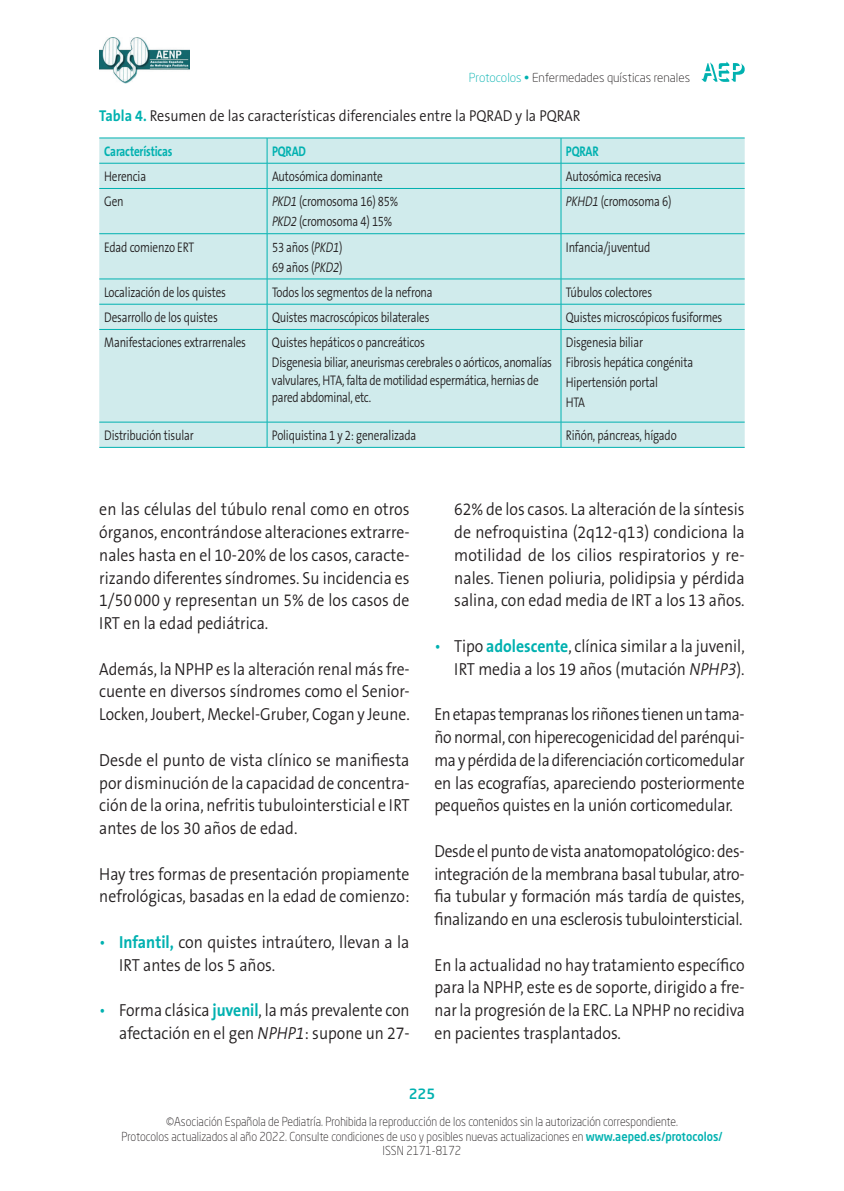
<style>
.page{position:relative;width:844px;height:1191px;background:#fff}
.page>*{position:absolute;margin:0;border:0;box-sizing:border-box;transform-origin:0 0}
.t1{font:300 17.5px/22.8px "The Sans B Plus W4";color:#231f20;text-align:right;scale:.9 1}
.t2{font:300 17.5px/22.8px "The Sans B Plus W4";color:#231f20;text-align:justify;scale:.91 1}
.t3{font:300 17.5px/22.8px "The Sans B Plus W4";color:#231f20;text-align:justify;scale:.89 1}
.t4{font:300 17.5px/22.8px "The Sans B Plus W4";color:#231f20;text-align:justify;scale:.88 1}
.t5{font:300 15.75px "The Sans B Plus W4";color:#231f20;scale:.9 1}
.t6{font:300 14px/19.9px "The Sans B Plus W4";letter-spacing:-.015em;color:#231f20;scale:.8 1}
.t7{font:700 14px "The Sans B Plus W7";letter-spacing:-.015em;color:#00b1b0;scale:.8 1}
.t8{font:500 14px "Neo Sans Std";color:#00b1b0}
.t9{font:300 12.25px/14.7px "Neo Sans Std";color:#231f20;text-align:center;scale:.9 1}
.t10{font:300 12.25px "Neo Sans Std";color:#231f20}
.s1{color:#00b1b0}
.s2{font-family:"The Sans B Plus W7";font-weight:700;color:#00b1b0}
.s3{font-style:italic}
.s4{font-weight:500;color:#00b1b0}
</style>
<div class="page">
<svg style="left:701px;top:61px;width:43px;height:21px"></svg>
<img style="left:99px;top:38px;width:90px;height:45px">
<div style="left:99px;top:139px;width:645px;height:308px;background:#d0ebec"></div>
<hr style="left:99px;top:163px;width:168px;height:1px;background:#00b1b0">
<hr style="left:267px;top:163px;width:294px;height:1px;background:#00b1b0">
<svg style="left:267px;top:139px;width:1px;height:49px"></svg>
<hr style="left:561px;top:163px;width:183px;height:1px;background:#00b1b0">
<svg style="left:560px;top:139px;width:1px;height:49px"></svg>
<hr style="left:99px;top:188px;width:168px;height:1px;background:#00b1b0">
<hr style="left:267px;top:188px;width:294px;height:1px;background:#00b1b0">
<hr style="left:267px;top:189px;width:1px;height:44px;background:#00b1b0">
<hr style="left:561px;top:188px;width:183px;height:1px;background:#00b1b0">
<hr style="left:560px;top:189px;width:1px;height:44px;background:#00b1b0">
<hr style="left:99px;top:233px;width:168px;height:1px;background:#00b1b0">
<hr style="left:267px;top:233px;width:294px;height:1px;background:#00b1b0">
<hr style="left:267px;top:234px;width:1px;height:45px;background:#00b1b0">
<hr style="left:561px;top:233px;width:183px;height:1px;background:#00b1b0">
<hr style="left:560px;top:234px;width:1px;height:45px;background:#00b1b0">
<hr style="left:99px;top:279px;width:168px;height:1px;background:#00b1b0">
<hr style="left:267px;top:279px;width:294px;height:1px;background:#00b1b0">
<hr style="left:561px;top:279px;width:183px;height:1px;background:#00b1b0">
<hr style="left:99px;top:304px;width:168px;height:1px;background:#00b1b0">
<hr style="left:267px;top:304px;width:294px;height:1px;background:#00b1b0">
<svg style="left:267px;top:279px;width:1px;height:50px"></svg>
<hr style="left:561px;top:304px;width:183px;height:1px;background:#00b1b0">
<svg style="left:560px;top:279px;width:1px;height:50px"></svg>
<hr style="left:99px;top:329px;width:168px;height:1px;background:#00b1b0">
<hr style="left:267px;top:329px;width:294px;height:1px;background:#00b1b0">
<hr style="left:267px;top:330px;width:1px;height:92px;background:#00b1b0">
<hr style="left:561px;top:329px;width:183px;height:1px;background:#00b1b0">
<hr style="left:560px;top:330px;width:1px;height:92px;background:#00b1b0">
<hr style="left:99px;top:422px;width:168px;height:1px;background:#00b1b0">
<hr style="left:267px;top:422px;width:294px;height:1px;background:#00b1b0">
<svg style="left:267px;top:422px;width:1px;height:25px"></svg>
<hr style="left:561px;top:422px;width:183px;height:1px;background:#00b1b0">
<svg style="left:560px;top:422px;width:1px;height:25px"></svg>
<hr style="left:99px;top:138px;width:168px;height:1px;background:#00b1b0">
<hr style="left:267px;top:138px;width:294px;height:1px;background:#00b1b0">
<hr style="left:561px;top:138px;width:183px;height:1px;background:#00b1b0">
<hr style="left:99px;top:447px;width:168px;height:1px;background:#00b1b0">
<hr style="left:267px;top:447px;width:294px;height:1px;background:#00b1b0">
<hr style="left:561px;top:447px;width:183px;height:1px;background:#00b1b0">
<p class="t10" style="left:469px;top:70px;width:222px"><span class="s1">Protocolos •</span> Enfermedades quísticas renales</p>
<p class="t5" style="left:99px;top:105px;width:536px"><span class="s2">Tabla 4.</span> Resumen de las características diferenciales entre la PQRAD y la PQRAR</p>
<p class="t7" style="left:104px;top:142px;width:87px">Características</p>
<p class="t7" style="left:272px;top:142px;width:44px">PQRAD</p>
<p class="t7" style="left:566px;top:142px;width:43px">PQRAR</p>
<p class="t6" style="left:104px;top:166px;width:54px">Herencia</p>
<p class="t6" style="left:272px;top:166px;width:140px">Autosómica dominante</p>
<p class="t6" style="left:565px;top:166px;width:121px">Autosómica recesiva</p>
<p class="t6" style="left:104px;top:192px;width:26px">Gen</p>
<p class="t6" style="left:272px;top:192px;width:159px"><span class="s3">PKD1</span> (cromosoma 16) 85%<br><span class="s3">PKD2</span> (cromosoma 4) 15%</p>
<p class="t6" style="left:565px;top:192px;width:133px"><span class="s3">PKHD1</span> (cromosoma 6)</p>
<p class="t6" style="left:104px;top:237px;width:114px">Edad comienzo ERT</p>
<p class="t6" style="left:272px;top:237px;width:89px">53 años (<span class="s3">PKD1</span>)<br>69 años (<span class="s3">PKD2</span>)</p>
<p class="t6" style="left:565px;top:237px;width:107px">Infancia/juventud</p>
<p class="t6" style="left:104px;top:282px;width:154px">Localización de los quistes</p>
<p class="t6" style="left:272px;top:282px;width:202px">Todos los segmentos de la nefrona</p>
<p class="t6" style="left:565px;top:282px;width:109px">Túbulos colectores</p>
<p class="t6" style="left:104px;top:307px;width:143px">Desarrollo de los quistes</p>
<p class="t6" style="left:272px;top:307px;width:198px">Quistes macroscópicos bilaterales</p>
<p class="t6" style="left:565px;top:307px;width:197px">Quistes microscópicos fusiformes</p>
<p class="t6" style="left:104px;top:333px;width:179px">Manifestaciones extrarrenales</p>
<p class="t6" style="left:272px;top:333px;width:351px">Quistes hepáticos o pancreáticos<br>Disgenesia biliar, aneurismas cerebrales o aórticos, anomalías</p>
<p class="t6" style="left:272px;top:371px;width:335px;line-height:17.5px">valvulares, HTA, falta de motilidad espermática, hernias de pared abdominal, etc.</p>
<p class="t6" style="left:565px;top:333px;width:160px">Disgenesia biliar<br>Fibrosis hepática congénita<br>Hipertensión portal<br>HTA</p>
<p class="t6" style="left:104px;top:425px;width:113px">Distribución tisular</p>
<p class="t6" style="left:272px;top:425px;width:182px">Poliquistina 1 y 2: generalizada</p>
<p class="t6" style="left:565px;top:425px;width:140px">Riñón, páncreas, hígado</p>
<p class="t2" style="left:99px;top:498px;width:342px">en las células del túbulo renal como en otros órganos, encontrándose alteraciones extrarre&shy;nales hasta en el 10-20% de los casos, caracte&shy;rizando diferentes síndromes. Su incidencia es 1/50000 y representan un 5% de los casos de IRT en la edad pediátrica.</p>
<p class="t3" style="left:99px;top:657px;width:350px">Además, la NPHP es la alteración renal más fre&shy;cuente en diversos síndromes como el Senior-Locken, Joubert, Meckel-Gruber, Cogan y Jeune.</p>
<p class="t2" style="left:99px;top:748px;width:342px">Desde el punto de vista clínico se manifiesta por disminución de la capacidad de concentra&shy;ción de la orina, nefritis tubulointersticial e IRT antes de los 30 años de edad.</p>
<p class="t1" style="left:99px;top:862px;width:346px;text-align:left">Hay tres formas de presentación propiamente nefrológicas, basadas en la edad de comienzo:</p>
<p class="t2" style="left:119px;top:930px;width:320px;text-indent:-20px"><span class="s1">•</span> <span class="s2">Infantil,</span> con quistes intraútero, llevan a la<br>IRT antes de los 5 años.</p>
<p class="t1" style="left:99px;top:999px;width:346px"><span class="s1">•</span> Forma clásica <span class="s2">juvenil</span>, la más prevalente con afectación en el gen <span class="s3">NPHP1</span>: supone un 27-</p>
<p class="t1" style="left:454px;top:498px;width:324px;text-align:justify">62% de los casos. La alteración de la síntesis de nefroquistina (2q12-q13) condiciona la motilidad de los cilios respiratorios y re&shy;nales. Tienen poliuria, polidipsia y pérdida salina, con edad media de IRT a los 13 años.</p>
<p class="t1" style="left:434px;top:635px;width:346px"><span class="s1">•</span> Tipo <span class="s2">adolescente</span>, clínica similar a la juvenil,<br>IRT media a los 19 años (mutación <span class="s3">NPHP3</span>).</p>
<p class="t4" style="left:434px;top:703px;width:354px">En etapas tempranas los riñones tienen un tama&shy;ño normal, con hiperecogenicidad del parénqui&shy;ma y pérdida de la diferenciación corticomedular en las ecografías, apareciendo posteriormente pequeños quistes en la unión corticomedular.</p>
<p class="t3" style="left:434px;top:839px;width:350px">Desde el punto de vista anatomopatológico: des&shy;integración de la membrana basal tubular, atro&shy;fia tubular y formación más tardía de quistes, finalizando en una esclerosis tubulointersticial.</p>
<p class="t1" style="left:434px;top:953px;width:346px;text-align:justify">En la actualidad no hay tratamiento específico para la NPHP, este es de soporte, dirigido a fre&shy;nar la progresión de la ERC. La NPHP no recidiva en pacientes trasplantados.</p>
<p class="t8" style="left:408px;top:1085px;width:28px">225</p>
<p class="t9" style="left:121px;top:1114px;width:669px">©Asociación Española de Pediatría. Prohibida la reproducción de los contenidos sin la autorización correspondiente.<br>Protocolos actualizados al año 2022. Consulte condiciones de uso y posibles nuevas actualizaciones en <span class="s4">www.aeped.es/protocolos/<br></span>ISSN 2171-8172</p>
</div>
